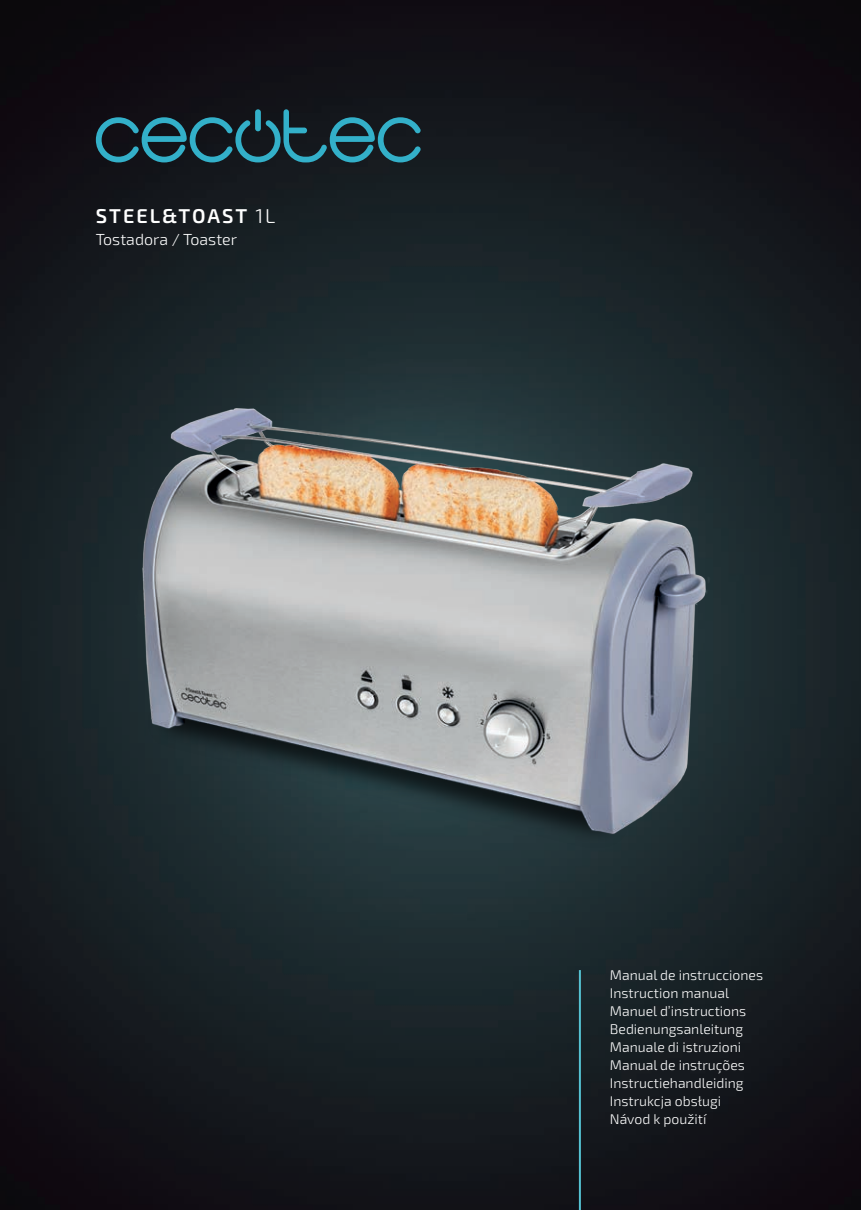
<style>
.page{position:relative;width:861px;height:1210px;background:#fff}
.page>*{position:absolute;margin:0;border:0;box-sizing:border-box;transform-origin:0 0}
.Nombre_Producto{font:600 20px "Exo 2";letter-spacing:.1em;color:#fff}
.Descripción_de_produ{font:300 16px "Exo 2";color:#fff}
.Portada_-_Manual_de{font:300 14px "Exo 2";color:#fff}
.s1{font-weight:300}
</style>
<div class="page">
<img style="left:0;top:0;width:861px;height:1209px">
<svg style="left:96px;top:109px;width:325px;height:53px"></svg>
<hr style="left:579px;top:969px;width:2px;height:240px;background:#55c2d2">
<img style="left:130px;top:344px;width:581px;height:581px">
<p class="Nombre_Producto" style="left:96px;top:204px;width:181px">STEEL&amp;TOAST <span class="s1">1L</span></p>
<p class="Descripción_de_produ" style="left:96px;top:230px;width:143px">Tostadora / Toaster</p>
<p class="Portada_-_Manual_de" style="left:610px;top:966px;width:155px">Manual de instrucciones</p>
<p class="Portada_-_Manual_de" style="left:610px;top:984px;width:121px">Instruction manual</p>
<p class="Portada_-_Manual_de" style="left:610px;top:1002px;width:138px">Manuel d’instructions</p>
<p class="Portada_-_Manual_de" style="left:610px;top:1020px;width:135px">Bedienungsanleitung</p>
<p class="Portada_-_Manual_de" style="left:610px;top:1038px;width:133px">Manuale di istruzioni</p>
<p class="Portada_-_Manual_de" style="left:610px;top:1056px;width:137px">Manual de instruções</p>
<p class="Portada_-_Manual_de" style="left:610px;top:1074px;width:135px">Instructiehandleiding</p>
<p class="Portada_-_Manual_de" style="left:610px;top:1092px;width:113px">Instrukcja obsługi</p>
<p class="Portada_-_Manual_de" style="left:610px;top:1110px;width:98px">Návod k použití</p>
</div>
